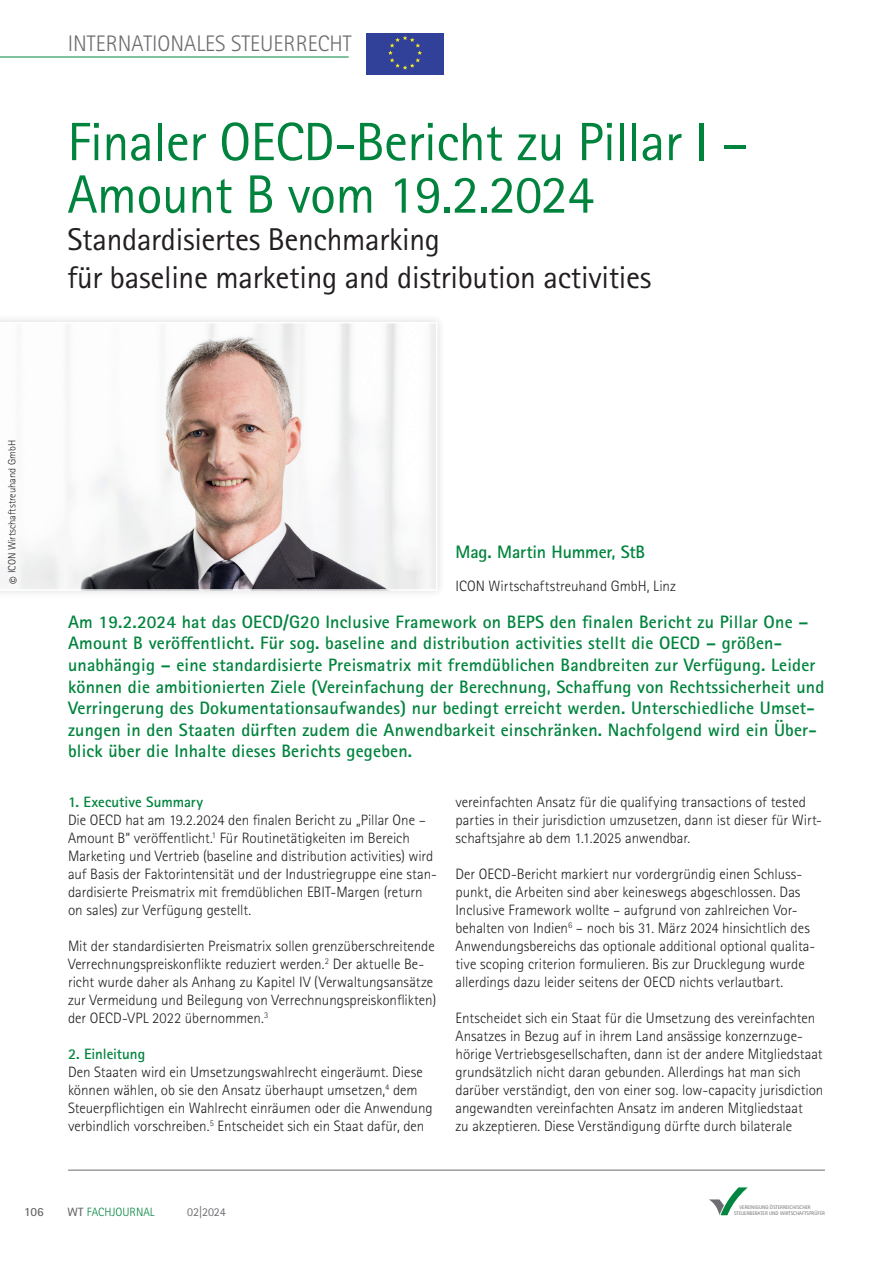
<style>
.page{position:relative;width:893px;height:1263px;background:#fff}
.page>*{position:absolute;margin:0;border:0;box-sizing:border-box;transform-origin:0 0}
.H1_-_Titel{font:54px/52.5px "Rotis Sans Serif Std";letter-spacing:-.01em;color:#00843d}
.H2_-_Untertitel{font:31.5px/37.8px "Rotis Sans Serif Std";letter-spacing:-.01em;color:#231f20}
.t1{font:300 22.5px "Rotis Sans Serif Std";color:#6c6d70}
.Lead{font:700 18px/21.6px "Rotis Sans Serif Std";letter-spacing:.01em;color:#00843d}
.Autor{font:700 18px "Rotis Sans Serif Std";letter-spacing:-.01em;color:#00843d}
.Lauftext{font:300 15px/18px "Rotis Sans Serif Std";letter-spacing:-.005em;color:#231f20}
.Autor_Beschreibung{font:300 15px "Rotis Sans Serif Std";color:#231f20}
.H3_-_Zwischentitel{font:700 15px "Rotis Sans Serif Std";letter-spacing:-.005em;color:#00843d}
.Fotocredit{font:300 15px "Rotis Sans Serif Std";color:#231f20}
.t2{font:700 12.45px "Rotis Sans Serif Std";color:#666869}
.t3{font:300 12px "Rotis Sans Serif Std";color:#00843d}
.t4{font:12px "Rotis Sans Serif Std";letter-spacing:-.01em;color:#6c6d70}
.Fotocredit-2{font:300 10.5px "Rotis Sans Serif Std";color:#231f20}
.t5{font:5.25px/6.3px "Rotis Sans Serif Std";color:#6c6d70}
.s1{font-weight:700;color:#6c6d70}
</style>
<div class="page">
<hr style="left:68px;top:1170px;width:757px;height:1px;background:#6c6d70">
<svg style="left:709px;top:1187px;width:39px;height:29px"></svg>
<hr style="left:0;top:57px;width:349px;height:1px;background:#00843d">
<div style="left:366px;top:33px;width:78px;height:42px;background:#314199"></div>
<svg style="left:388px;top:36px;width:34px;height:34px"></svg>
<div style="left:0;top:314px;width:446px;height:285px;background:#fafbfa"></div>
<svg style="left:23px;top:324px;width:413px;height:267px"></svg>
<h3 class="t1" style="left:68px;top:30px;width:285px">INTERNATIONALES STEUERRECHT</h3>
<p class="H1_-_Titel" style="left:67px;top:116px;width:683px">Finaler OECD-Bericht zu Pillar I –<br>Amount B vom 19.2.2024</p>
<p class="H2_-_Untertitel" style="left:67px;top:221px;width:586px">Standardisiertes Benchmarking<br>für baseline marketing and distribution activities</p>
<p class="Fotocredit-2" style="left:6px;top:573px;width:135px;rotate:-90deg">ICON Wirtschaftstreuhand GmbH</p>
<p class="Fotocredit" style="left:6px;top:583px;width:9px;rotate:-90deg">©</p>
<p class="Autor" style="left:455px;top:540px;width:191px">Mag. Martin Hummer, StB</p>
<p class="Autor_Beschreibung" style="left:455px;top:577px;width:222px">ICON Wirtschaftstreuhand GmbH, Linz</p>
<p class="Lead" style="left:68px;top:611px;width:758px">Am 19.2.2024 hat das OECD/G20 Inclusive Framework on BEPS den finalen Bericht zu Pillar One – Amount B veröffentlicht. Für sog. baseline and distribution activities stellt die OECD – größen&shy;unabhängig – eine standardisierte Preismatrix mit fremdüblichen Bandbreiten zur Verfügung. Leider können die ambitionierten Ziele (Vereinfachung der Berechnung, Schaffung von Rechtssicherheit und Verringerung des Dokumentationsaufwandes) nur bedingt erreicht werden. Unterschiedliche Umset&shy;zungen in den Staaten dürften zudem die Anwendbarkeit einschränken. Nachfolgend wird ein Über&shy;blick über die Inhalte dieses Berichts gegeben.</p>
<p class="H3_-_Zwischentitel" style="left:68px;top:792px;width:137px">1. Executive Summary</p>
<p class="Lauftext" style="left:68px;top:811px;width:371px">Die OECD hat am 19.2.2024 den finalen Bericht zu „Pillar One – Amount B“ veröffentlicht.<sup>1</sup> Für Routinetätigkeiten im Bereich Marketing und Vertrieb (baseline and distribution activities) wird auf Basis der Faktorintensität und der Industriegruppe eine stan&shy;dardisierte Preismatrix mit fremdüblichen EBIT-Margen (return on sales) zur Verfügung gestellt.</p>
<p class="Lauftext" style="left:68px;top:937px;width:370px">Mit der standardisierten Preismatrix sollen grenzüberschreitende Verrechnungspreiskonflikte reduziert werden.<sup>2</sup> Der aktuelle Be&shy;richt wurde daher als Anhang zu Kapitel IV (Verwaltungsansätze zur Vermeidung und Beilegung von Verrechnungspreiskonflikten) der OECD-VPL 2022 übernommen.<sup>3</sup></p>
<p class="H3_-_Zwischentitel" style="left:68px;top:1044px;width:79px">2. Einleitung</p>
<p class="Lauftext" style="left:68px;top:1063px;width:366px">Den Staaten wird ein Umsetzungswahlrecht eingeräumt. Diese können wählen, ob sie den Ansatz überhaupt umsetzen,<sup>4</sup> dem Steuerpflichtigen ein Wahlrecht einräumen oder die Anwendung verbindlich vorschreiben.<sup>5</sup> Entscheidet sich ein Staat dafür, den</p>
<p class="Lauftext" style="left:455px;top:793px;width:368px">vereinfachten Ansatz für die qualifying transactions of tested parties in their jurisdiction umzusetzen, dann ist dieser für Wirt&shy;schaftsjahre ab dem 1.1.2025 anwendbar.</p>
<p class="Lauftext" style="left:455px;top:865px;width:361px">Der OECD-Bericht markiert nur vordergründig einen Schluss&shy;punkt, die Arbeiten sind aber keineswegs abgeschlossen. Das Inclusive Framework wollte – aufgrund von zahlreichen Vor&shy;behalten von Indien<sup>6</sup> – noch bis 31. März 2024 hinsichtlich des Anwendungsbereichs das optionale additional optional qualita&shy;tive scoping criterion formulieren. Bis zur Drucklegung wurde allerdings dazu leider seitens der OECD nichts verlautbart.</p>
<p class="Lauftext" style="left:455px;top:1009px;width:369px">Entscheidet sich ein Staat für die Umsetzung des vereinfachten Ansatzes in Bezug auf in ihrem Land ansässige konzernzuge&shy;hörige Vertriebsgesellschaften, dann ist der andere Mitgliedstaat grundsätzlich nicht daran gebunden. Allerdings hat man sich darüber verständigt, den von einer sog. low-capacity jurisdiction angewandten vereinfachten Ansatz im anderen Mitgliedstaat<br>zu akzeptieren. Diese Verständigung dürfte durch bilaterale</p>
<p class="t2" style="left:24px;top:1204px;width:21px">106</p>
<p class="t3" style="left:68px;top:1205px;width:88px"><span class="s1">WT</span> FACHJOURNAL</p>
<p class="t4" style="left:187px;top:1204px;width:40px">02|2024</p>
<p class="t5" style="left:734px;top:1204px;width:92px;text-indent:5px">VEREINIGUNG ÖSTERREICHISCHER<br>STEUERBERATER UND WIRTSCHAFTSPRÜFER</p>
</div>
